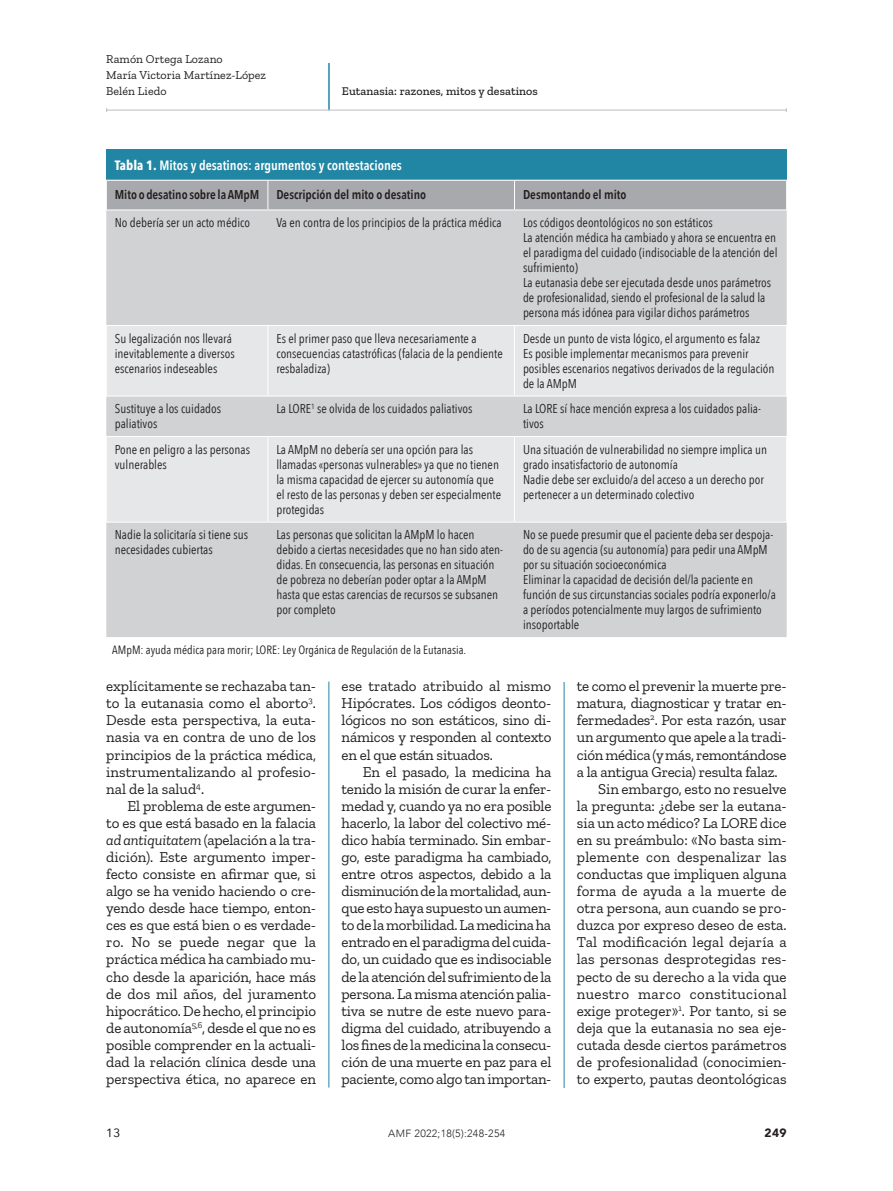
<style>
.page{position:relative;width:893px;height:1191px;background:#fff}
.page>*{position:absolute;margin:0;border:0;box-sizing:border-box;transform-origin:0 0}
.t1{font:15px/17.1px "Zilla Slab";color:#231f20;text-align:justify}
.t2{font:15px "Zilla Slab";letter-spacing:-.02em;color:#231f20}
.t3{font:15px "Zilla Slab";letter-spacing:.025em;color:#231f20}
.t4{font:600 13.5px "Avenir Next Condensed";color:#fff}
.t5{font:12.75px/15px "Avenir Next Condensed";color:#231f20}
.t6{font:600 12.75px "Avenir Next Condensed";color:#231f20}
.t7{font:12px "Avenir Next Condensed";color:#231f20}
.t8{font:12px/15.8px "Zilla Slab";letter-spacing:.005em;color:#231f20}
.t9{font:500 12px "Zilla Slab";letter-spacing:.005em;color:#231f20}
.t10{font:900 12px "Avenir";color:#231f20}
.t11{font:12px "Avenir";color:#231f20}
.t12{font:300 10.5px "Avenir";letter-spacing:.03em;color:#231f20}
.s1{font-weight:700}
.s2{font-style:italic}
</style>
<div class="page">
<hr style="left:328px;top:63px;width:2px;height:47px;background:#2185a4">
<hr style="left:107px;top:110px;width:679px;height:1px;background:#bcbdc0">
<div style="left:106px;top:150px;width:681px;height:30px;background:#2185a4"></div>
<div style="left:106px;top:210px;width:681px;height:427px;background:#d1d2d4"></div>
<svg style="left:106px;top:326px;width:681px;height:195px;background:#e1e2e4"></svg>
<hr style="left:267px;top:326px;width:1px;height:69px;background:#fff">
<hr style="left:514px;top:326px;width:1px;height:69px;background:#fff">
<hr style="left:267px;top:437px;width:1px;height:84px;background:#fff">
<hr style="left:514px;top:437px;width:1px;height:84px;background:#fff">
<div style="left:106px;top:180px;width:681px;height:29px;background:#a8a9ad"></div>
<hr style="left:106px;top:325px;width:162px;height:1px;background:#fff">
<hr style="left:106px;top:326px;width:1px;height:69px;background:#fff">
<hr style="left:268px;top:325px;width:246px;height:1px;background:#fff">
<hr style="left:514px;top:325px;width:273px;height:1px;background:#fff">
<hr style="left:786px;top:326px;width:1px;height:69px;background:#fff">
<hr style="left:106px;top:395px;width:162px;height:1px;background:#fff">
<hr style="left:268px;top:395px;width:246px;height:1px;background:#fff">
<hr style="left:514px;top:395px;width:273px;height:1px;background:#fff">
<hr style="left:106px;top:436px;width:162px;height:1px;background:#fff">
<hr style="left:106px;top:437px;width:1px;height:84px;background:#fff">
<hr style="left:268px;top:436px;width:246px;height:1px;background:#fff">
<hr style="left:514px;top:436px;width:273px;height:1px;background:#fff">
<hr style="left:786px;top:437px;width:1px;height:84px;background:#fff">
<hr style="left:106px;top:521px;width:162px;height:1px;background:#fff">
<hr style="left:268px;top:521px;width:246px;height:1px;background:#fff">
<hr style="left:514px;top:521px;width:273px;height:1px;background:#fff">
<hr style="left:564px;top:682px;width:1px;height:406px;background:#2185a4">
<hr style="left:329px;top:681px;width:1px;height:406px;background:#2185a4">
<p class="t8" style="left:106px;top:52px;width:161px">Ramón Ortega Lozano<br>María Victoria Martínez-López<br>Belén Liedo</p>
<p class="t9" style="left:342px;top:86px;width:197px">Eutanasia: razones, mitos y desatinos</p>
<p class="t4" style="left:115px;top:159px;width:289px"><span class="s1">Tabla 1.</span> Mitos y desatinos: argumentos y contestaciones</p>
<p class="t6" style="left:115px;top:190px;width:146px">Mito o desatino sobre la AMpM</p>
<p class="t6" style="left:276px;top:190px;width:151px">Descripción del mito o desatino</p>
<p class="t6" style="left:523px;top:190px;width:105px">Desmontando el mito</p>
<p class="t5" style="left:115px;top:216px;width:137px">No debería ser un acto médico</p>
<p class="t5" style="left:276px;top:216px;width:227px">Va en contra de los principios de la práctica médica</p>
<p class="t5" style="left:523px;top:216px;width:256px">Los códigos deontológicos no son estáticos<br>La atención médica ha cambiado y ahora se encuentra en el paradigma del cuidado (indisociable de la atención del sufrimiento)<br>La eutanasia debe ser ejecutada desde unos parámetros de profesionalidad, siendo el profesional de la salud la persona más idónea para vigilar dichos parámetros</p>
<p class="t5" style="left:115px;top:332px;width:121px">Su legalización nos llevará inevitablemente a diversos escenarios indeseables</p>
<p class="t5" style="left:276px;top:332px;width:228px">Es el primer paso que lleva necesariamente a consecuencias catastróficas (falacia de la pendiente resbaladiza)</p>
<p class="t5" style="left:523px;top:332px;width:253px">Desde un punto de vista lógico, el argumento es falaz<br>Es posible implementar mecanismos para prevenir posibles escenarios negativos derivados de la regulación de la AMpM</p>
<p class="t5" style="left:115px;top:402px;width:108px">Sustituye a los cuidados paliativos</p>
<p class="t5" style="left:276px;top:402px;width:198px">La LORE<sup>1</sup> se olvida de los cuidados paliativos</p>
<p class="t5" style="left:523px;top:402px;width:239px">La LORE sí hace mención expresa a los cuidados palia&shy;tivos</p>
<p class="t5" style="left:115px;top:443px;width:137px">Pone en peligro a las personas vulnerables</p>
<p class="t5" style="left:276px;top:443px;width:226px">La AMpM no debería ser una opción para las llamadas «personas vulnerables» ya que no tienen la misma capacidad de ejercer su autonomía que el resto de las personas y deben ser especialmente protegidas</p>
<p class="t5" style="left:523px;top:443px;width:245px">Una situación de vulnerabilidad no siempre implica un grado insatisfactorio de autonomía<br>Nadie debe ser excluido/a del acceso a un derecho por pertenecer a un determinado colectivo</p>
<p class="t5" style="left:115px;top:528px;width:135px">Nadie la solicitaría si tiene sus necesidades cubiertas</p>
<p class="t5" style="left:276px;top:528px;width:228px">Las personas que solicitan la AMpM lo hacen debido a ciertas necesidades que no han sido aten&shy;didas. En consecuencia, las personas en situación de pobreza no deberían poder optar a la AMpM hasta que estas carencias de recursos se subsanen por completo</p>
<p class="t5" style="left:523px;top:528px;width:254px">No se puede presumir que el paciente deba ser despoja&shy;do de su agencia (su autonomía) para pedir una AMpM por su situación socioeconómica<br>Eliminar la capacidad de decisión del/la paciente en función de sus circunstancias sociales podría exponerlo/a a períodos potencialmente muy largos de sufrimiento insoportable</p>
<p class="t7" style="left:112px;top:644px;width:355px">AMpM: ayuda médica para morir; LORE: Ley Orgánica de Regulación de la Eutanasia.</p>
<p class="t1" style="left:106px;top:678px;width:211px">explícitamente se rechazaba tan&shy;to la eutanasia como el aborto<sup>3</sup>.<br>Desde esta perspectiva, la euta&shy;nasia va en contra de uno de los principios de la práctica médica, instrumentalizando al profesio&shy;nal de la salud<sup>4</sup>.</p>
<p class="t1" style="left:106px;top:798px;width:211px;text-indent:21px">El problema de este argumen&shy;to es que está basado en la falacia <span class="s2">ad antiquitatem</span> (apelación a la tra&shy;dición). Este argumento imper&shy;fecto consiste en afirmar que, si algo se ha venido haciendo o cre&shy;yendo desde hace tiempo, enton&shy;ces es que está bien o es verdade&shy;ro. No se puede negar que la práctica médica ha cambiado mu&shy;cho desde la aparición, hace más de dos mil años, del juramento hipocrático. De hecho, el principio de autonomía<sup>5,6</sup>, desde el que no es posible comprender en la actuali&shy;dad la relación clínica desde una perspectiva ética, no aparece en</p>
<p class="t1" style="left:342px;top:678px;width:211px">ese tratado atribuido al mismo Hipócrates. Los códigos deonto&shy;lógicos no son estáticos, sino di&shy;námicos y responden al contexto en el que están situados.</p>
<p class="t1" style="left:342px;top:763px;width:211px;text-indent:21px">En el pasado, la medicina ha tenido la misión de curar la enfer&shy;medad y, cuando ya no era posible hacerlo, la labor del colectivo mé&shy;dico había terminado. Sin embar&shy;go, este paradigma ha cambiado, entre otros aspectos, debido a la disminución de la mortalidad, aun&shy;que esto haya supuesto un aumen&shy;to de la morbilidad. La medicina ha entrado en el paradigma del cuida&shy;do, un cuidado que es indisociable de la atención del sufrimiento de la persona. La misma atención palia&shy;tiva se nutre de este nuevo para&shy;digma del cuidado, atribuyendo a los fines de la medicina la consecu&shy;ción de una muerte en paz para el paciente, como algo tan importan-</p>
<p class="t1" style="left:577px;top:678px;width:211px">te como el prevenir la muerte pre-</p>
<p class="t1" style="left:577px;top:695px;width:211px">matura, diagnosticar y tratar en-</p>
<p class="t1" style="left:577px;top:712px;width:211px">fermedades<sup>2</sup>. Por esta razón, usar</p>
<p class="t1" style="left:577px;top:729px;width:211px">un argumento que apele a la tradi-</p>
<p class="t2" style="left:577px;top:747px;width:211px">ción médica (y más, remontándose</p>
<p class="t1" style="left:577px;top:763px;width:202px">a la antigua Grecia) resulta falaz.</p>
<p class="t1" style="left:598px;top:780px;width:190px">Sin embargo, esto no resuelve</p>
<p class="t1" style="left:577px;top:798px;width:211px">la pregunta: ¿debe ser la eutana-</p>
<p class="t1" style="left:577px;top:815px;width:211px">sia un acto médico? La LORE dice</p>
<p class="t1" style="left:577px;top:832px;width:211px">en su preámbulo: «No basta sim-</p>
<p class="t1" style="left:577px;top:849px;width:211px">plemente con despenalizar las</p>
<p class="t1" style="left:577px;top:866px;width:211px">conductas que impliquen alguna</p>
<p class="t1" style="left:577px;top:883px;width:211px">forma de ayuda a la muerte de</p>
<p class="t1" style="left:577px;top:900px;width:211px">otra persona, aun cuando se pro-</p>
<p class="t1" style="left:577px;top:917px;width:211px">duzca por expreso deseo de esta.</p>
<p class="t1" style="left:577px;top:934px;width:211px">Tal modificación legal dejaría a</p>
<p class="t1" style="left:577px;top:951px;width:211px">las personas desprotegidas res-</p>
<p class="t1" style="left:577px;top:968px;width:211px">pecto de su derecho a la vida que</p>
<p class="t3" style="left:577px;top:986px;width:211px">nuestro marco constitucional</p>
<p class="t1" style="left:577px;top:1002px;width:211px">exige proteger»<sup>1</sup>. Por tanto, si se</p>
<p class="t1" style="left:577px;top:1019px;width:211px">deja que la eutanasia no sea eje-</p>
<p class="t1" style="left:577px;top:1037px;width:211px">cutada desde ciertos parámetros</p>
<p class="t1" style="left:577px;top:1054px;width:211px">de profesionalidad (conocimien-</p>
<p class="t1" style="left:577px;top:1070px;width:211px">to experto, pautas deontológicas</p>
<p class="t11" style="left:106px;top:1126px;width:15px">13</p>
<p class="t12" style="left:388px;top:1129px;width:119px">AMF 2022;18(5):248-254</p>
<p class="t10" style="left:765px;top:1126px;width:24px">249</p>
</div>
